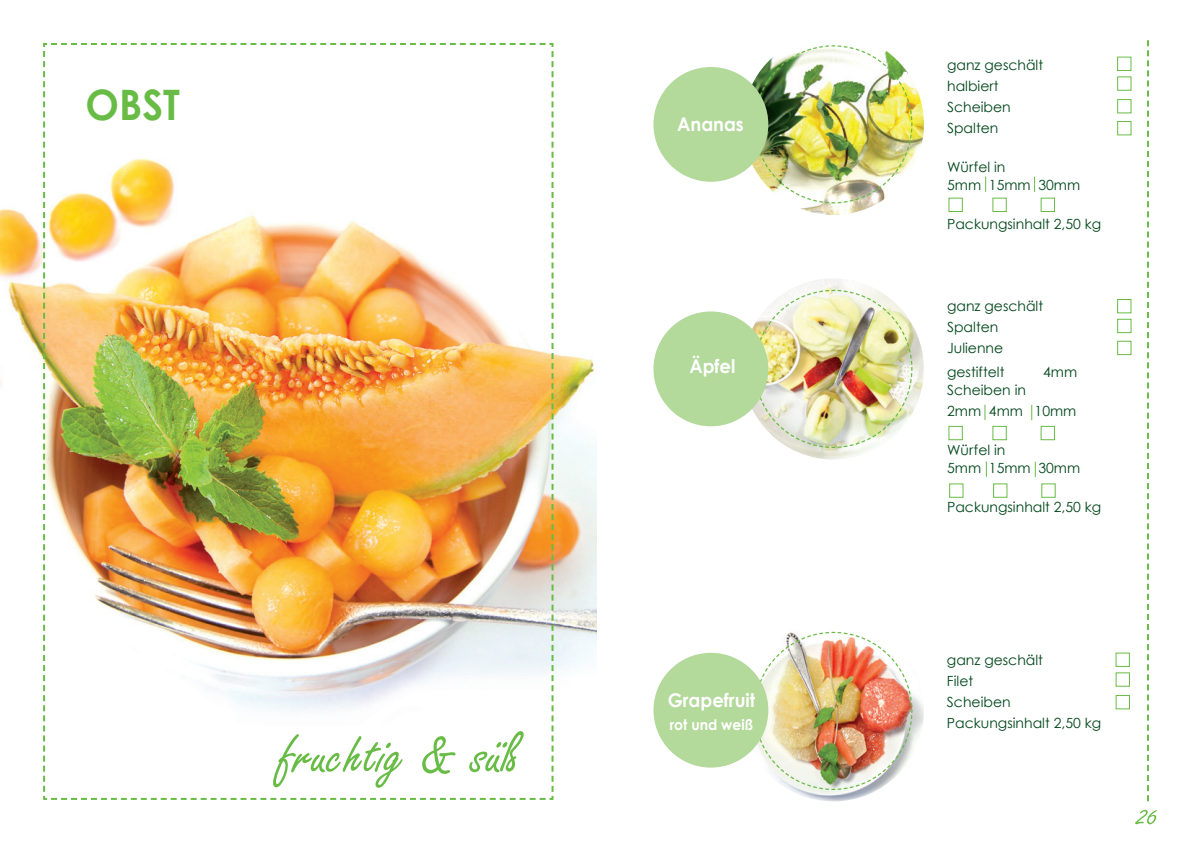
<style>
.page{position:relative;width:1191px;height:842px;background:#fff}
.page>*{position:absolute;margin:0;border:0;box-sizing:border-box;transform-origin:0 0}
.t1{font:700 42px "Century Gothic";color:#68bc45;scale:.95 1}
.t2{font:700 18.9px "Century Gothic";color:#fff;scale:.95 1}
.t3{font:700 14.7px "Century Gothic";color:#fff;scale:.95 1}
.t4{font:14px "Century Gothic";color:#00461a}
</style>
<div class="page">
<img style="left:0;top:209px;width:596px;height:462px">
<img style="left:42px;top:43px;width:512px;height:757px">
<svg style="left:273px;top:731px;width:251px;height:57px"></svg>
<img style="left:744px;top:663px;width:180px;height:138px">
<img style="left:753px;top:631px;width:160px;height:160px">
<div style="left:653px;top:653px;width:115px;height:115px;background:#b3d99b;border-radius:50%"></div>
<img style="left:743px;top:278px;width:181px;height:181px;border-radius:91px">
<img style="left:753px;top:289px;width:160px;height:160px">
<div style="left:653px;top:311px;width:115px;height:115px;background:#b3d99b;border-radius:50%"></div>
<img style="left:744px;top:77px;width:180px;height:138px">
<img style="left:753px;top:45px;width:160px;height:159px">
<div style="left:653px;top:67px;width:115px;height:115px;background:#b3d99b;border-radius:50%"></div>
<svg style="left:1147px;top:40px;width:2px;height:761px"></svg>
<svg style="left:1135px;top:810px;width:21px;height:14px"></svg>
<svg style="left:985px;top:176px;width:1px;height:16px"></svg>
<div style="left:1117px;top:57px;width:14px;height:14px;border:1px solid #68bc45"></div>
<div style="left:1117px;top:76px;width:14px;height:15px;border:1px solid #68bc45"></div>
<div style="left:1117px;top:99px;width:14px;height:14px;border:1px solid #68bc45"></div>
<div style="left:1117px;top:121px;width:14px;height:14px;border:1px solid #68bc45"></div>
<svg style="left:1034px;top:177px;width:1px;height:15px"></svg>
<div style="left:948px;top:198px;width:14px;height:14px;border:1px solid #68bc45"></div>
<div style="left:992px;top:198px;width:14px;height:14px;border:1px solid #68bc45"></div>
<svg style="left:984px;top:405px;width:1px;height:15px"></svg>
<div style="left:1117px;top:299px;width:14px;height:14px;border:1px solid #68bc45"></div>
<div style="left:1117px;top:319px;width:14px;height:14px;border:1px solid #68bc45"></div>
<div style="left:1117px;top:341px;width:14px;height:14px;border:1px solid #68bc45"></div>
<svg style="left:1031px;top:405px;width:1px;height:15px"></svg>
<div style="left:948px;top:426px;width:14px;height:14px;border:1px solid #68bc45"></div>
<div style="left:992px;top:426px;width:14px;height:14px;border:1px solid #68bc45"></div>
<div style="left:1040px;top:426px;width:14px;height:14px;border:1px solid #68bc45"></div>
<svg style="left:986px;top:461px;width:1px;height:16px"></svg>
<svg style="left:1034px;top:462px;width:1px;height:15px"></svg>
<div style="left:949px;top:483px;width:14px;height:15px;border:1px solid #68bc45"></div>
<div style="left:993px;top:483px;width:14px;height:15px;border:1px solid #68bc45"></div>
<div style="left:1041px;top:483px;width:14px;height:15px;border:1px solid #68bc45"></div>
<p class="t1" style="left:86px;top:78px;width:101px">OBST</p>
<p class="t2" style="left:677px;top:112px;width:72px">Ananas</p>
<p class="t2" style="left:689px;top:354px;width:50px">Äpfel</p>
<p class="t2" style="left:668px;top:688px;width:94px">Grapefruit</p>
<p class="t3" style="left:670px;top:716px;width:89px">rot und weiß</p>
<p class="t4" style="left:947px;top:56px;width:98px">ganz geschält</p>
<p class="t4" style="left:947px;top:77px;width:53px">halbiert</p>
<p class="t4" style="left:947px;top:98px;width:65px">Scheiben</p>
<p class="t4" style="left:947px;top:119px;width:53px">Spalten</p>
<p class="t4" style="left:947px;top:158px;width:60px">Würfel in</p>
<p class="t4" style="left:947px;top:176px;width:135px">5mm 15mm 30mm</p>
<p class="t4" style="left:947px;top:215px;width:156px">Packungsinhalt 2,50 kg</p>
<p class="t4" style="left:947px;top:297px;width:98px">ganz geschält</p>
<p class="t4" style="left:947px;top:318px;width:53px">Spalten</p>
<p class="t4" style="left:947px;top:339px;width:58px">Julienne</p>
<p class="t4" style="left:947px;top:363px;width:59px">gestiftelt</p>
<p class="t4" style="left:1043px;top:363px;width:36px">4mm</p>
<p class="t4" style="left:947px;top:381px;width:80px">Scheiben in</p>
<p class="t4" style="left:947px;top:402px;width:131px">2mm 4mm 10mm</p>
<p class="t4" style="left:947px;top:441px;width:60px">Würfel in</p>
<p class="t4" style="left:947px;top:459px;width:135px">5mm 15mm 30mm</p>
<p class="t4" style="left:947px;top:498px;width:156px">Packungsinhalt 2,50 kg</p>
<p class="t4" style="left:947px;top:651px;width:98px">ganz geschält</p>
<p class="t4" style="left:947px;top:672px;width:28px">Filet</p>
<p class="t4" style="left:947px;top:693px;width:65px">Scheiben</p>
<p class="t4" style="left:947px;top:714px;width:156px">Packungsinhalt 2,50 kg</p>
</div>
